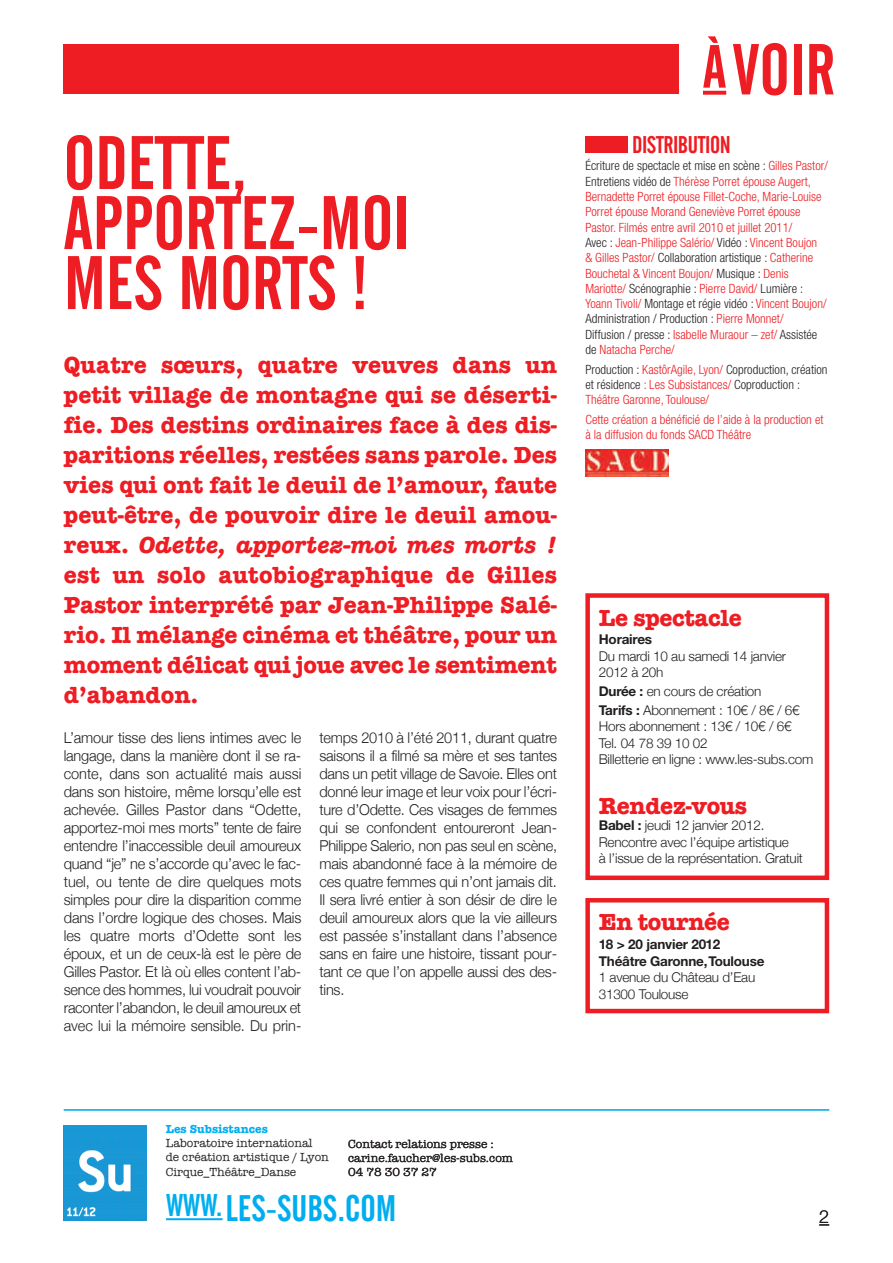
<style>
.page{position:relative;width:893px;height:1263px;background:#fff}
.page>*{position:absolute;margin:0;border:0;box-sizing:border-box;transform-origin:0 0}
.t1{font:75px/60px "Alternate Gothic No 2 BT";color:#ee1d23}
.t2{font:71.4px "Alternate Gothic No 2 BT";color:#ee1d23}
.t3{font:36.6px "Alternate Gothic No 2 BT";color:#00aeef}
.t4{font:700 24px/30px "American Typewriter Itc T";letter-spacing:-.01em;color:#ee1d23;text-align:justify}
.t5{font:24px "Alternate Gothic No 2 BT";letter-spacing:-.015em;color:#ee1d23}
.t6{font:300 18px "Helvetica Neue";color:#231f20}
.t7{font:300 15px/18px "Helvetica Neue";letter-spacing:-.015em;color:#231f20;text-align:justify}
.t8{font:300 13.5px/16.5px "Helvetica Neue";letter-spacing:-.015em;color:#231f20}
.t9{font:700 13.5px/16.5px "Helvetica Neue CE";letter-spacing:-.015em;color:#231f20}
.t10{font:300 condensed 12.75px/15.3px "Helvetica Neue";color:#ee1d23}
.t11{font:12px/14.2px "American Typewriter";color:#231f20}
.t12{font:700 12px "American Typewriter Itc T";color:#00aeef}
.s1{font-style:italic}
.s2{font-size:60.3px}
.s3{color:#231f20}
.s4{font-family:"Helvetica Neue CE";font-weight:700}
.s5{font-size:31.2px}
</style>
<div class="page">
<img style="left:64px;top:1125px;width:83px;height:95px">
<hr style="left:166px;top:1218px;width:57px;height:2px;background:#00aeef">
<hr style="left:64px;top:1109px;width:765px;height:1px;background:#00aeef">
<div style="left:64px;top:44px;width:615px;height:50px;background:#ee1d23"></div>
<svg style="left:703px;top:91px;width:23px;height:4px"></svg>
<div style="left:585px;top:136px;width:43px;height:17px;background:#ee1d23"></div>
<div style="left:585px;top:593px;width:244px;height:287px;border:4px solid #ee1d23"></div>
<div style="left:585px;top:898px;width:244px;height:115px;border:4px solid #ee1d23"></div>
<img style="left:586px;top:450px;width:82px;height:26px">
<h1 class="t1" style="left:64px;top:139px;width:347px">ODETTE,<br>APPORTEZ-MOI<br>MES MORTS !</h1>
<p class="t4" style="left:64px;top:350px;width:495px">Quatre sœurs, quatre veuves dans un petit village de montagne qui se déserti&shy;fie. Des destins ordinaires face à des dis&shy;paritions réelles, restées sans parole. Des vies qui ont fait le deuil de l’amour, faute peut-être, de pouvoir dire le deuil amou&shy;reux. <span class="s1">Odette, apportez-moi mes morts ! </span>est un solo autobiographique de Gilles Pastor interprété par Jean-Philippe Salé&shy;rio. Il mélange cinéma et théâtre, pour un moment délicat qui joue avec le sentiment d’abandon.</p>
<p class="t7" style="left:64px;top:728px;width:239px">L’amour tisse des liens intimes avec le langage, dans la manière dont il se ra&shy;conte, dans son actualité mais aussi dans son histoire, même lorsqu’elle est achevée. Gilles Pastor dans “Odette, apportez-moi mes morts” tente de faire entendre l’inaccessible deuil amoureux quand “je” ne s’accorde qu’avec le fac&shy;tuel, ou tente de dire quelques mots simples pour dire la disparition comme dans l’ordre logique des choses. Mais les quatre morts d’Odette sont les époux, et un de ceux-là est le père de Gilles Pastor. Et là où elles content l’ab&shy;sence des hommes, lui voudrait pouvoir raconter l’abandon, le deuil amoureux et avec lui la mémoire sensible. Du prin-</p>
<p class="t7" style="left:319px;top:728px;width:239px">temps 2010 à l’été 2011, durant quatre saisons il a filmé sa mère et ses tantes dans un petit village de Savoie. Elles ont donné leur image et leur voix pour l’écri&shy;ture d’Odette. Ces visages de femmes qui se confondent entoureront Jean-Philippe Salerio, non pas seul en scène, mais abandonné face à la mémoire de ces quatre femmes qui n’ont jamais dit.<br>Il sera livré entier à son désir de dire le deuil amoureux alors que la vie ailleurs est passée s’installant dans l’absence sans en faire une histoire, tissant pour&shy;tant ce que l’on appelle aussi des des&shy;tins.</p>
<h2 class="t2" style="left:703px;top:44px;width:134px"><span class="s2">À</span>VOIR</h2>
<h3 class="t5" style="left:632px;top:136px;width:100px">DISTRIBUTION</h3>
<p class="t10" style="left:585px;top:159px;width:244px"><span class="s3">Écriture de spectacle et mise en scène :</span> Gilles Pastor/ <span class="s3">Entretiens vidéo de</span> Thérèse Porret épouse Augert, Bernadette Porret épouse Fillet-Coche, Marie-Louise Porret épouse Morand Geneviève Porret épouse Pastor. Filmés entre avril 2010 et juillet 2011/<br><span class="s3">Avec :</span> Jean-Philippe Salério/ <span class="s3">Vidéo :</span> Vincent Boujon<br>&amp; Gilles Pastor/ <span class="s3">Collaboration artistique :</span> Catherine Bouchetal &amp; Vincent Boujon/ <span class="s3">Musique :</span> Denis Mariotte/ <span class="s3">Scénographie :</span> Pierre David/ <span class="s3">Lumière :<br></span>Yoann Tivoli/ <span class="s3">Montage et régie vidéo :</span> Vincent Boujon/ <span class="s3">Administration / Production :</span> Pierre Monnet/<br><span class="s3">Diffusion / presse :</span> Isabelle Muraour – zef/ <span class="s3">Assistée de</span> Natacha Perche/</p>
<p class="t10" style="left:585px;top:363px;width:244px"><span class="s3">Production :</span> KastôrAgile, Lyon/ <span class="s3">Coproduction, création et résidence</span> : Les Subsistances/ <span class="s3">Coproduction :<br></span>Théâtre Garonne, Toulouse/</p>
<p class="t10" style="left:585px;top:413px;width:240px">Cette création a bénéficié de l’aide à la production et à la diffusion du fonds SACD Théâtre</p>
<h3 class="t4" style="left:599px;top:602px;width:145px">Le spectacle</h3>
<p class="t9" style="left:599px;top:632px;width:55px">Horaires</p>
<p class="t8" style="left:599px;top:647px;width:189px">Du mardi 10 au samedi 14 janvier<br>2012 à 20h</p>
<p class="t8" style="left:599px;top:681px;width:202px;line-height:18.6px"><span class="s4">Durée :</span> en cours de création<br><span class="s4">Tarifs :</span> Abonnement : 10€ / 8€ / 6€</p>
<p class="t8" style="left:599px;top:718px;width:216px">Hors abonnement : 13€ / 10€ / 6€<br>Tel. 04 78 39 10 02<br>Billetterie en ligne : www.les-subs.com</p>
<h3 class="t4" style="left:599px;top:790px;width:150px">Rendez-vous</h3>
<p class="t8" style="left:599px;top:817px;width:206px"><span class="s4">Babel :</span> jeudi 12 janvier 2012.<br>Rencontre avec l’équipe artistique<br>à l’issue de la représentation. Gratuit</p>
<h3 class="t4" style="left:599px;top:907px;width:133px">En tournée</h3>
<p class="t9" style="left:599px;top:937px;width:167px">18 &gt; 20 janvier 2012<br>Théâtre Garonne, Toulouse</p>
<p class="t8" style="left:599px;top:969px;width:158px">1 avenue du Château d’Eau<br>31300 Toulouse</p>
<p class="t12" style="left:166px;top:1122px;width:104px">Les Subsistances</p>
<p class="t11" style="left:166px;top:1136px;width:165px">Laboratoire international de création artistique / Lyon<br>Cirque_Théâtre_Danse</p>
<h3 class="t3" style="left:166px;top:1195px;width:232px"><span class="s5">WWW.</span>LES-SUBS.COM</h3>
<p class="t11" style="left:348px;top:1137px;width:166px">Contact relations presse : carine.faucher@les-subs.com<br>04 78 30 37 27</p>
<p class="t6" style="left:819px;top:1205px;width:12px">2</p>
</div>
